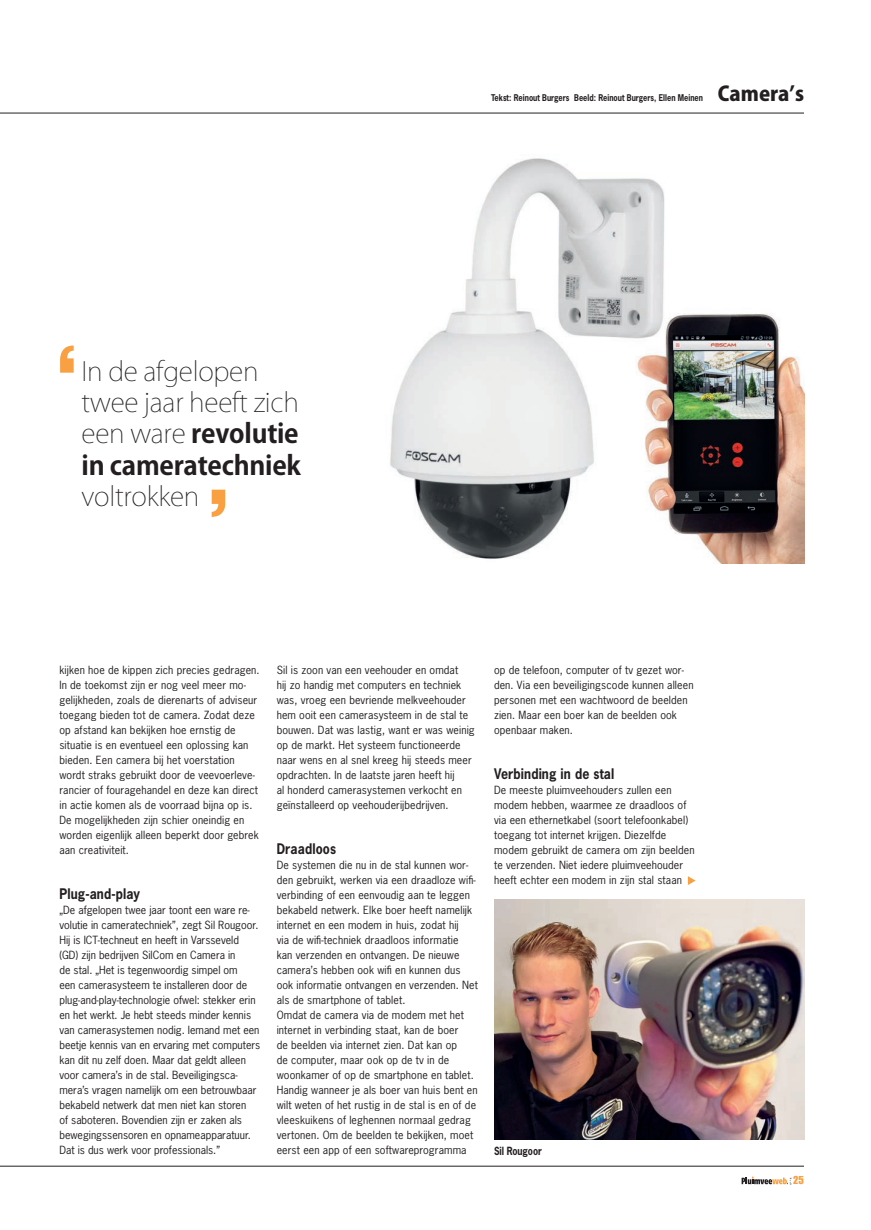
<style>
.page{position:relative;width:871px;height:1230px;background:#fff}
.page>*{position:absolute;margin:0;border:0;box-sizing:border-box;transform-origin:0 0}
.t1{font:200 26.25px/31.2px "Koz Go Pro";letter-spacing:-.01em;color:#231f20}
.t2{font:800 20px "Koz Go Pro";color:#231f20}
.t3{font:700 13.75px "News Gothic Std";letter-spacing:.01em;color:#231f20;scale:.9 1}
.t4{font:11.25px "Impact LT Std";color:#f8a042}
.t5{font:10.62px/15px "News Gothic Std";letter-spacing:.01em;color:#231f20}
.t6{font:700 10.62px "News Gothic Std";letter-spacing:-.01em;color:#231f20;scale:.85 1}
.t7{font:700 8.75px "News Gothic Std";color:#231f20;scale:.85 1}
.s1{font-weight:700}
</style>
<div class="page">
<img style="left:390px;top:158px;width:413px;height:405px">
<svg style="left:741px;top:1176px;width:50px;height:8px"></svg>
<img style="left:494px;top:899px;width:309px;height:240px">
<hr style="left:0;top:113px;width:803px;height:1px;background:#231f20">
<hr style="left:0;top:1165px;width:803px;height:1px;background:#231f20">
<svg style="left:212px;top:489px;width:13px;height:28px"></svg>
<svg style="left:60px;top:345px;width:14px;height:28px"></svg>
<svg style="left:687px;top:876px;width:8px;height:9px"></svg>
<p class="t7" style="left:491px;top:91px;width:251px">Tekst: Reinout Burgers Beeld: Reinout Burgers, Ellen Meinen</p>
<h2 class="t2" style="left:717px;top:80px;width:88px">Cameraʼs</h2>
<h1 class="t1" style="left:82px;top:355px;width:221px">In de afgelopen twee jaar heeft zich een ware <span class="s1">revolutie in cameratechniek</span></h1>
<h1 class="t1" style="left:82px;top:480px;width:119px">voltrokken</h1>
<p class="t5" style="left:59px;top:662px;width:202px">kijken hoe de kippen zich precies gedragen.<br>In de toekomst zijn er nog veel meer mo&shy;gelijkheden, zoals de dierenarts of adviseur toegang bieden tot de camera. Zodat deze op afstand kan bekijken hoe ernstig de situatie is en eventueel een oplossing kan bieden. Een camera bij het voerstation wordt straks gebruikt door de veevoerleve&shy;rancier of fouragehandel en deze kan direct in actie komen als de voorraad bijna op is.<br>De mogelijkheden zijn schier oneindig en worden eigenlijk alleen beperkt door gebrek aan creativiteit.</p>
<p class="t3" style="left:59px;top:884px;width:91px">Plug-and-play</p>
<p class="t5" style="left:59px;top:902px;width:202px">„De afgelopen twee jaar toont een ware re&shy;volutie in cameratechniek”, zegt Sil Rougoor.<br>Hij is ICT-techneut en heeft in Varsseveld (GD) zijn bedrijven SilCom en Camera in<br>de stal. „Het is tegenwoordig simpel om<br>een camerasysteem te installeren door de plug-and-play-technologie ofwel: stekker erin en het werkt. Je hebt steeds minder kennis van camerasystemen nodig. Iemand met een beetje kennis van en ervaring met computers kan dit nu zelf doen. Maar dat geldt alleen voor camera’s in de stal. Beveiligingsca&shy;mera’s vragen namelijk om een betrouwbaar bekabeld netwerk dat men niet kan storen<br>of saboteren. Bovendien zijn er zaken als bewegingssensoren en opnameapparatuur.<br>Dat is dus werk voor professionals.”</p>
<p class="t5" style="left:277px;top:662px;width:199px">Sil is zoon van een veehouder en omdat<br>hij zo handig met computers en techniek was, vroeg een bevriende melkveehouder hem ooit een camerasysteem in de stal te bouwen. Dat was lastig, want er was weinig op de markt. Het systeem functioneerde naar wens en al snel kreeg hij steeds meer opdrachten. In de laatste jaren heeft hij<br>al honderd camerasystemen verkocht en geïnstalleerd op veehouderijbedrijven.</p>
<p class="t3" style="left:277px;top:839px;width:67px">Draadloos</p>
<p class="t5" style="left:277px;top:857px;width:203px">De systemen die nu in de stal kunnen wor&shy;den gebruikt, werken via een draadloze wifi&shy;verbinding of een eenvoudig aan te leggen bekabeld netwerk. Elke boer heeft namelijk internet en een modem in huis, zodat hij<br>via de wifi-techniek draadloos informatie<br>kan verzenden en ontvangen. De nieuwe camera’s hebben ook wifi en kunnen dus ook informatie ontvangen en verzenden. Net als de smartphone of tablet.<br>Omdat de camera via de modem met het internet in verbinding staat, kan de boer<br>de beelden via internet zien. Dat kan op<br>de computer, maar ook op de tv in de woonkamer of op de smartphone en tablet.<br>Handig wanneer je als boer van huis bent en wilt weten of het rustig in de stal is en of de vleeskuikens of leghennen normaal gedrag vertonen. Om de beelden te bekijken, moet eerst een app of een softwareprogramma</p>
<p class="t5" style="left:494px;top:662px;width:201px">op de telefoon, computer of tv gezet wor&shy;den. Via een beveiligingscode kunnen alleen personen met een wachtwoord de beelden zien. Maar een boer kan de beelden ook openbaar maken.</p>
<p class="t3" style="left:494px;top:764px;width:135px">Verbinding in de stal</p>
<p class="t5" style="left:494px;top:782px;width:202px">De meeste pluimveehouders zullen een modem hebben, waarmee ze draadloos of via een ethernetkabel (soort telefoonkabel) toegang tot internet krijgen. Diezelfde modem gebruikt de camera om zijn beelden te verzenden. Niet iedere pluimveehouder heeft echter een modem in zijn stal staan</p>
<p class="t6" style="left:494px;top:1143px;width:58px">Sil Rougoor</p>
<p class="t4" style="left:793px;top:1173px;width:12px">25</p>
</div>
